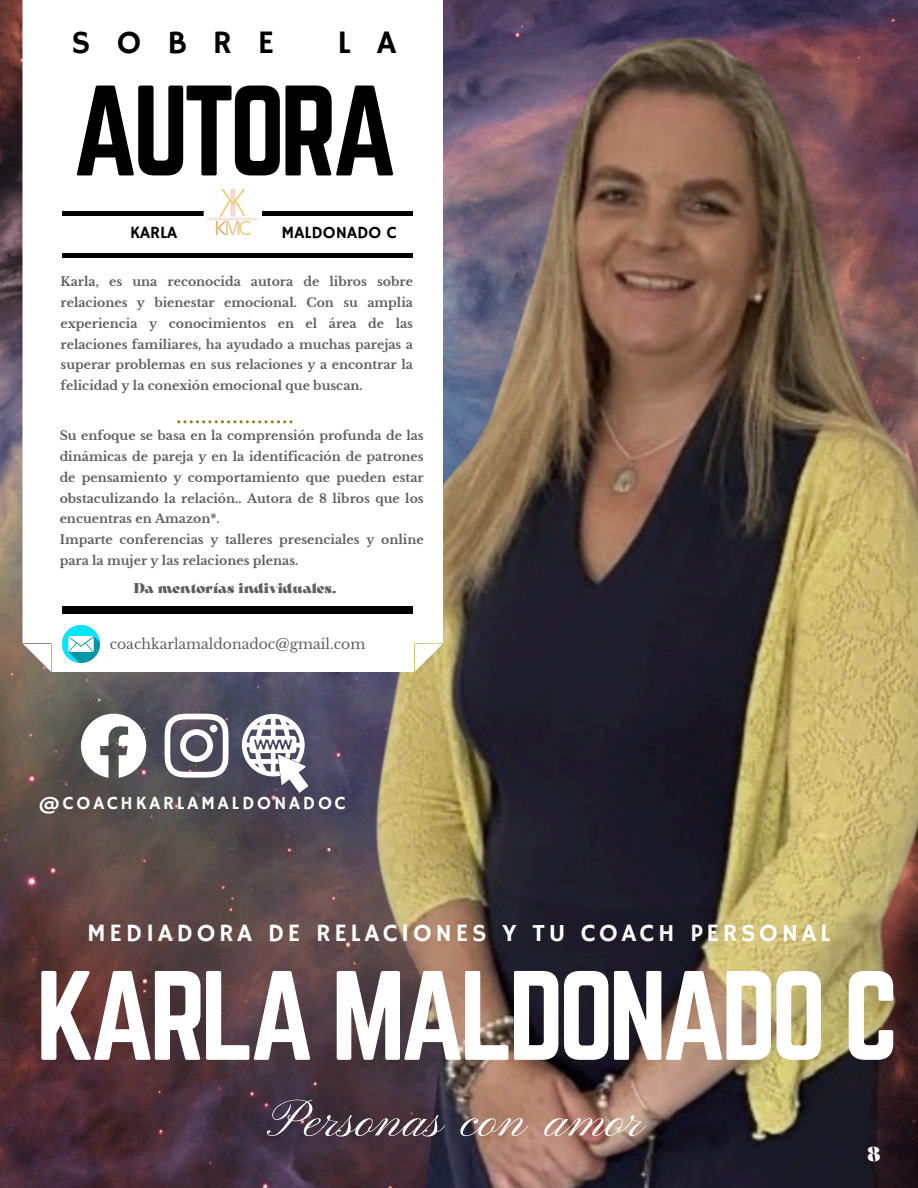
<style>
.page{position:relative;width:918px;height:1188px;background:#fff}
.page>*{position:absolute;margin:0;border:0;box-sizing:border-box;transform-origin:0 0}
.t1{font:112.35px "Norwester";letter-spacing:-.05em;color:#000}
.t2{font:111.15px "Norwester";letter-spacing:-.05em;color:#fff}
.t3{font:52.95px "Pinyon Script";letter-spacing:.01em;color:#fff}
.t4{font:32.7px "Hammersmith One";letter-spacing:.8em;color:#000}
.t5{font:24.9px "Hammersmith One";letter-spacing:.15em;color:#fff}
.t6{font:800 19.95px "Arsenica";color:#fff}
.t7{font:18.6px "Hammersmith One";letter-spacing:.15em;color:#fff}
.t8{font:17.1px "Hammersmith One";color:#000}
.t9{font:800 14.1px "Arsenica";color:#5f5f5f}
.t10{font:13.95px "Libre Baskerville";color:#5f5f5f}
.t11{font:700 12.45px/20.7px "Libre Baskerville";color:#5f5f5f;text-align:justify}
</style>
<div class="page">
<img style="left:0;top:0;width:918px;height:1188px">
<img style="left:375px;top:36px;width:543px;height:1152px">
<svg style="left:22px;top:0;width:421px;height:672px"></svg>
<hr style="left:62px;top:212px;width:351px;height:4px;background:#000">
<hr style="left:62px;top:253px;width:351px;height:4px;background:#000">
<div style="left:62px;top:607px;width:351px;height:7px;background:#000"></div>
<svg style="left:177px;top:420px;width:115px;height:3px"></svg>
<svg style="left:81px;top:714px;width:65px;height:64px"></svg>
<svg style="left:165px;top:714px;width:64px;height:64px"></svg>
<div style="left:210px;top:725px;width:7px;height:7px;background:#fff;border-radius:50%"></div>
<svg style="left:242px;top:714px;width:66px;height:78px"></svg>
<img style="left:62px;top:625px;width:37px;height:37px">
<img style="left:204px;top:185px;width:58px;height:58px;border-radius:50%">
<h5 class="t4" style="left:72px;top:23px;width:204px">SOBRE</h5>
<h5 class="t4" style="left:337px;top:23px;width:60px">L A</h5>
<h5 class="t1" style="left:72px;top:63px;width:327px">AUTORA</h5>
<p class="t8" style="left:130px;top:222px;width:49px">KARLA</p>
<p class="t8" style="left:282px;top:222px;width:117px">MALDONADO C</p>
<p class="t11" style="left:61px;top:272px;width:354px">Karla, es una reconocida autora de libros sobre relaciones y bienestar emocional. Con su amplia experiencia y conocimientos en el área de las relaciones familiares, ha ayudado a muchas parejas a superar problemas en sus relaciones y a encontrar la felicidad y la conexión emocional que buscan.</p>
<h6 class="t11" style="left:60px;top:426px;width:366px">Su enfoque se basa en la comprensión profunda de las dinámicas de pareja y en la identificación de patrones de pensamiento y comportamiento que pueden estar obstaculizando la relación.. Autora de 8 libros que los encuentras en Amazon*.</h6>
<p class="t11" style="left:60px;top:530px;width:366px">Imparte conferencias y talleres presenciales y online para la mujer y las relaciones plenas.</p>
<h5 class="t9" style="left:133px;top:583px;width:204px">Da mentorías individuales.</h5>
<p class="t10" style="left:110px;top:635px;width:257px">coachkarlamaldonadoc@gmail.com</p>
<p class="t7" style="left:39px;top:792px;width:309px">@COACHKARLAMALDONADOC</p>
<p class="t5" style="left:87px;top:918px;width:745px">MEDIADORA DE RELACIONES Y TU COACH PERSONAL</p>
<p class="t2" style="left:36px;top:949px;width:864px">KARLA MALDONADO C</p>
<p class="t3" style="left:273px;top:1090px;width:374px">Personas con amor</p>
<p class="t6" style="left:867px;top:1146px;width:15px">8</p>
</div>
